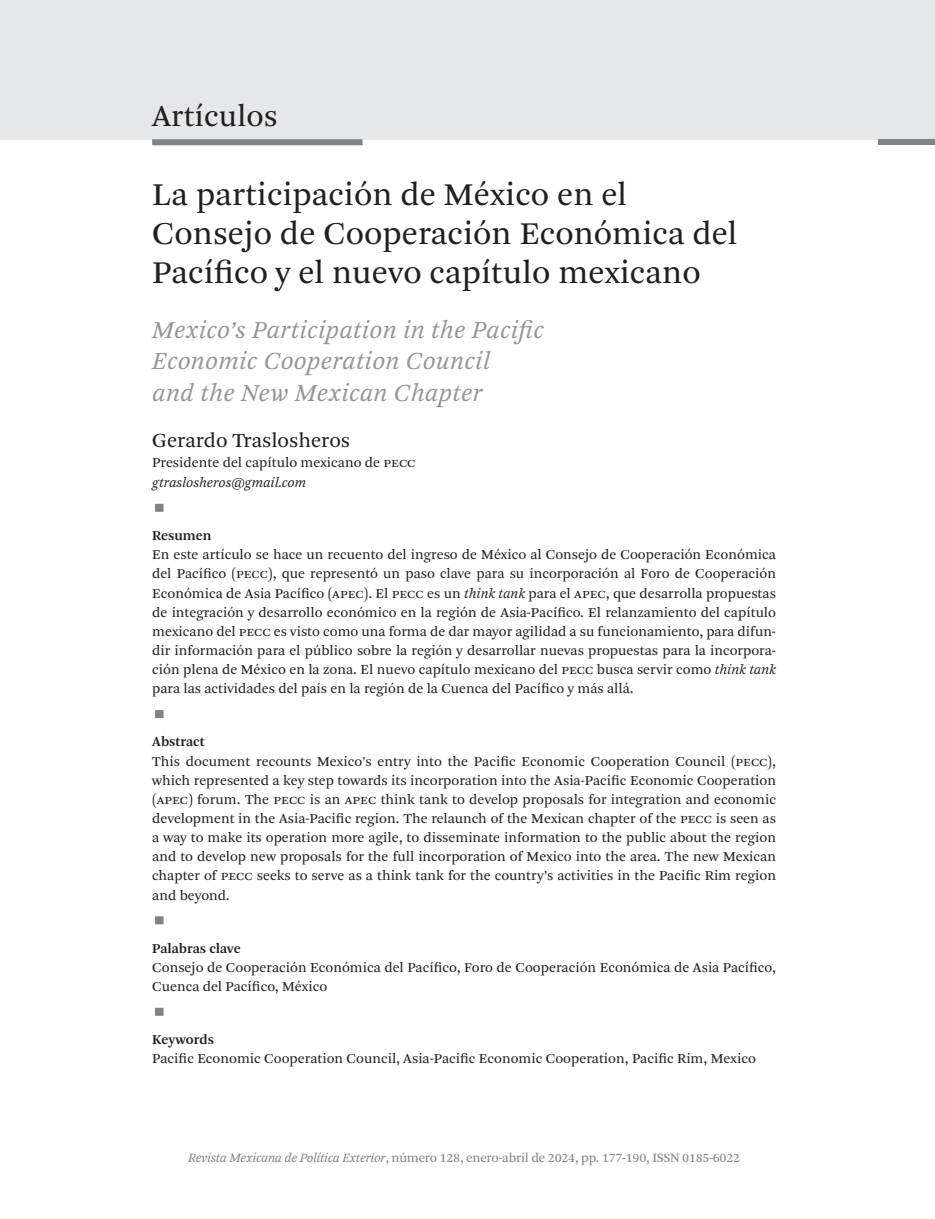
<style>
.page{position:relative;width:935px;height:1219px;background:#fff}
.page>*{position:absolute;margin:0;border:0;box-sizing:border-box;transform-origin:0 0}
.Cabeza_de_articulo_-_Español{font:33.2px/39px "Arnhem CYR Blond";color:#231f20}
.Cabeza_seccion_-_Español{font:31.4px "Arnhem CYR Blond";color:#231f20}
.Subcabeza_articulo_-_Español{font:italic 25.6px/31.6px "Arnhem CYR Blond";letter-spacing:.01em;color:#939598}
.Autor{font:20.8px "Arnhem CYR Blond";color:#231f20}
.Resumen_txt_-_Español{font:14.2px/19.2px "Arnhem CYR Blond";color:#231f20;text-align:justify}
.Abstract_txt_-_Ingles{font:14.2px/19.2px "Arnhem CYR Blond";color:#231f20;text-align:justify}
.Adscripcion_-_Español{font:14.2px "Arnhem CYR Blond";color:#231f20}
.Correo{font:italic 14.2px "Arnhem CYR Blond";color:#231f20}
.Resumen_negritas_-_Español{font:600 14.2px "Arnhem CYR";color:#231f20}
.Abstract_bold_-_Ingles{font:600 14.2px "Arnhem CYR";color:#231f20}
.t1{font:13.4px "Arnhem CYR Blond";letter-spacing:-.02em;color:#808285}
.s1{font-style:italic}
</style>
<div class="page">
<div style="left:0;top:0;width:935px;height:139px;background:#e6e7e9"></div>
<div style="left:878px;top:139px;width:57px;height:6px;background:#808285"></div>
<div style="left:152px;top:139px;width:210px;height:6px;background:#808285"></div>
<div style="left:155px;top:504px;width:9px;height:8px;background:#808285"></div>
<div style="left:155px;top:710px;width:9px;height:8px;background:#808285"></div>
<div style="left:155px;top:916px;width:9px;height:8px;background:#808285"></div>
<div style="left:155px;top:1008px;width:9px;height:8px;background:#808285"></div>
<p class="Cabeza_seccion_-_Español" style="left:152px;top:96px;width:127px">Artículos</p>
<p class="Cabeza_de_articulo_-_Español" style="left:152px;top:175px;width:587px">La participación de México en el<br>Consejo de Cooperación Económica del<br>Pacífico y el nuevo capítulo mexicano</p>
<p class="Subcabeza_articulo_-_Español" style="left:152px;top:314px;width:393px">Mexico’s Participation in the Pacific<br>Economic Cooperation Council<br>and the New Mexican Chapter</p>
<p class="Autor" style="left:152px;top:427px;width:199px">Gerardo Traslosheros</p>
<p class="Adscripcion_-_Español" style="left:152px;top:453px;width:265px">Presidente del capítulo mexicano de PECC</p>
<p class="Correo" style="left:152px;top:473px;width:155px">gtraslosheros@gmail.com</p>
<p class="Resumen_negritas_-_Español" style="left:152px;top:526px;width:61px">Resumen</p>
<p class="Resumen_txt_-_Español" style="left:152px;top:545px;width:625px">En este artículo se hace un recuento del ingreso de México al Consejo de Cooperación Económica del Pacífico (PECC), que representó un paso clave para su incorporación al Foro de Cooperación Económica de Asia Pacífico (APEC). El PECC es un <span class="s1">think tank</span> para el APEC, que desarrolla propuestas de integración y desarrollo económico en la región de Asia-Pacífico. El relanzamiento del capítulo mexicano del PECC es visto como una forma de dar mayor agilidad a su funcionamiento, para difun&shy;dir información para el público sobre la región y desarrollar nuevas propuestas para la incorpora&shy;ción plena de México en la zona. El nuevo capítulo mexicano del PECC busca servir como <span class="s1">think tank </span>para las actividades del país en la región de la Cuenca del Pacífico y más allá.</p>
<p class="Abstract_bold_-_Ingles" style="left:152px;top:733px;width:54px">Abstract</p>
<p class="Abstract_txt_-_Ingles" style="left:152px;top:751px;width:625px">This document recounts Mexico’s entry into the Pacific Economic Cooperation Council (PECC), which represented a key step towards its incorporation into the Asia-Pacific Economic Cooperation (APEC) forum. The PECC is an APEC think tank to develop proposals for integration and economic development in the Asia-Pacific region. The relaunch of the Mexican chapter of the PECC is seen as a way to make its operation more agile, to disseminate information to the public about the region and to develop new proposals for the full incorporation of Mexico into the area. The new Mexican chapter of PECC seeks to serve as a think tank for the country’s activities in the Pacific Rim region and beyond.</p>
<p class="Resumen_negritas_-_Español" style="left:152px;top:939px;width:90px">Palabras clave</p>
<p class="Resumen_txt_-_Español" style="left:152px;top:958px;width:625px">Consejo de Cooperación Económica del Pacífico, Foro de Cooperación Económica de Asia Pacífico,<br>Cuenca del Pacífico, México</p>
<p class="Abstract_bold_-_Ingles" style="left:152px;top:1030px;width:63px">Keywords</p>
<p class="Abstract_txt_-_Ingles" style="left:152px;top:1049px;width:605px">Pacific Economic Cooperation Council, Asia-Pacific Economic Cooperation, Pacific Rim, Mexico</p>
<p class="t1" style="left:188px;top:1148px;width:553px"><span class="s1">Revista Mexicana de Política Exterior</span>, número 128, enero-abril de 2024, pp. 177-190, ISSN 0185-6022</p>
</div>
